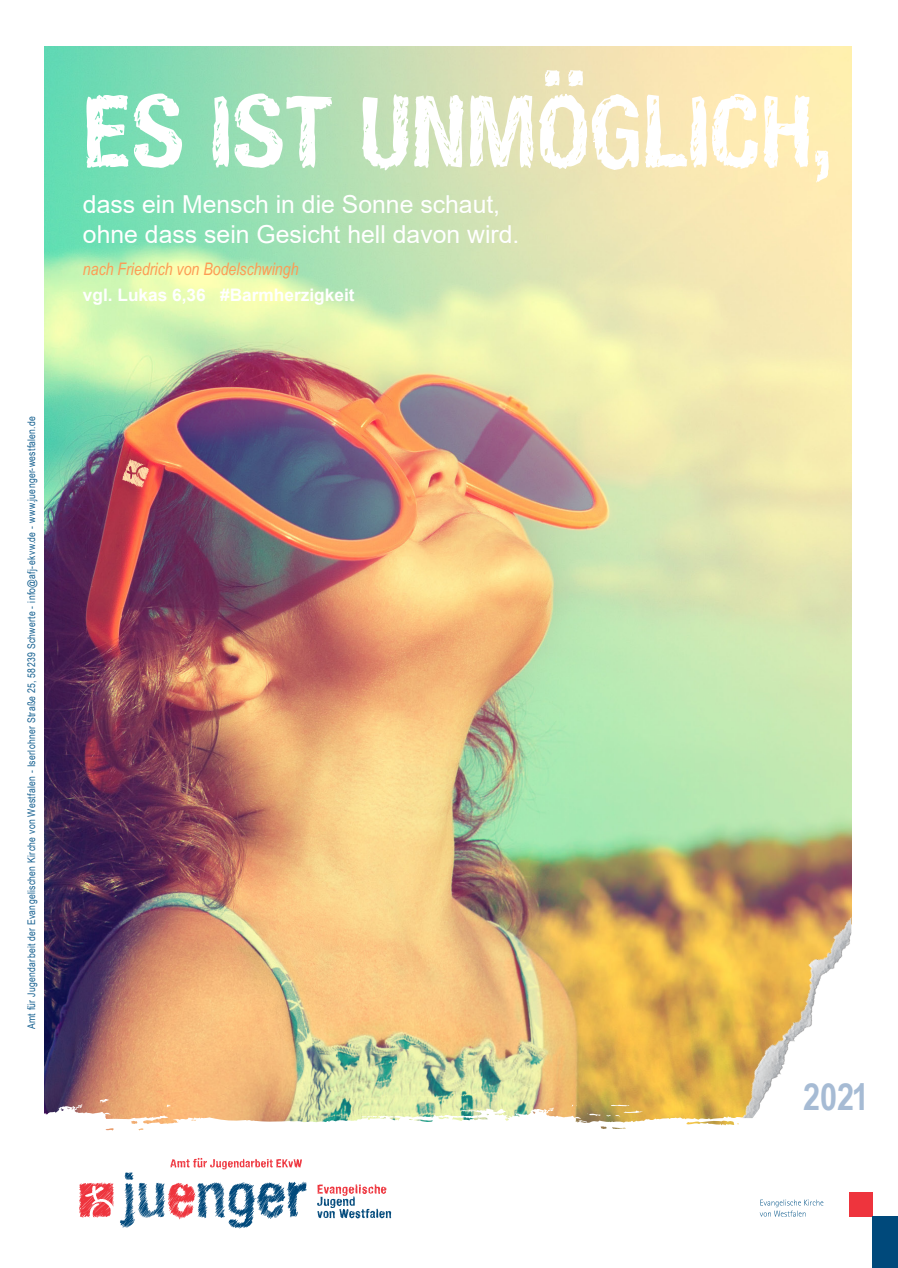
<style>
.page{position:relative;width:898px;height:1268px;background:#fff}
.page>*{position:absolute;margin:0;border:0;box-sizing:border-box;transform-origin:0 0}
.t1{font:700 97.5px "Hand Vetica";color:#fff}
.t2{font:700 37.35px "Arial Narrow";color:#a6bbd4}
.t3{font:24.75px/29.7px "Arial";color:#fff}
.t4{font:italic 17.25px "Arial Narrow";color:#fd9b54}
.t5{font:700 17.25px "Arial";color:#fff}
.t6{font:10.5px "Arial Narrow";letter-spacing:.025em;color:#156090}
</style>
<div class="page">
<img style="left:44px;top:47px;width:806px;height:856px">
<div style="left:871px;top:1216px;width:26px;height:51px;background:#00497b"></div>
<img style="left:44px;top:903px;width:829px;height:325px">
<svg style="left:122px;top:459px;width:27px;height:28px"></svg>
<p class="t6" style="left:24px;top:1029px;width:614px;rotate:-90deg">Amt für Jugendarbeit der Evangelischen Kirche von Westfalen - Iserlohner Straße 25, 58239 Schwerte - info@afj-ekvw.de - www.juenger-westfalen.de</p>
<p class="t1" style="left:83px;top:70px;width:749px">ES IST UNMÖGLICH,</p>
<p class="t3" style="left:83px;top:189px;width:438px">dass ein Mensch in die Sonne schaut, ohne dass sein Gesicht hell davon wird.</p>
<p class="t4" style="left:83px;top:256px;width:217px">nach Friedrich von Bodelschwingh</p>
<p class="t5" style="left:83px;top:282px;width:273px">vgl. Lukas 6,36 #Barmherzigkeit</p>
<p class="t2" style="left:802px;top:1068px;width:67px">2021</p>
</div>
